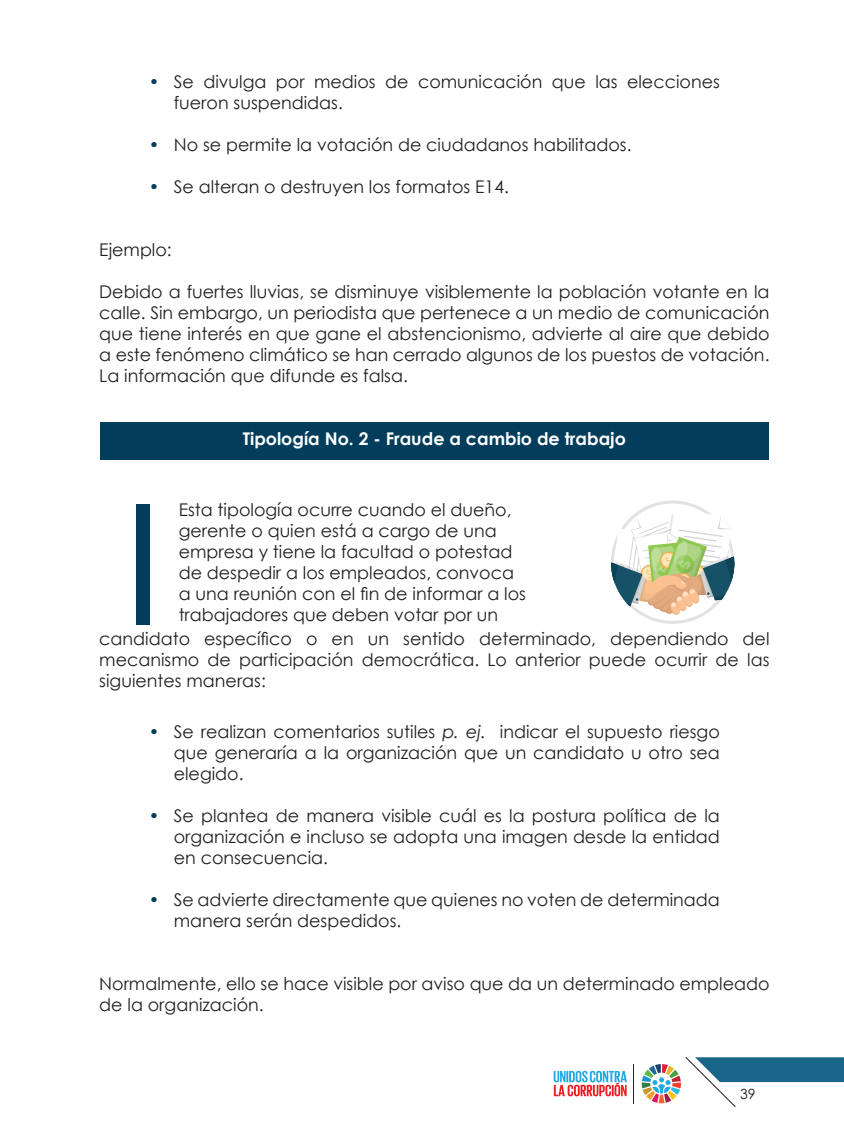
<style>
.page{position:relative;width:844px;height:1141px;background:#fff}
.page>*{position:absolute;margin:0;border:0;box-sizing:border-box;transform-origin:0 0}
.t1{font:17.5px/21px "Century Gothic";color:#231f20}
.t2{font:700 17.5px "Century Gothic";color:#fff}
.t3{font:14px "Century Gothic";color:#231f20}
.s1{color:#023d5b}
.s2{font-style:italic}
</style>
<div class="page">
<hr style="left:633px;top:1064px;width:1px;height:39px;background:#231f20">
<svg style="left:553px;top:1071px;width:73px;height:25px"></svg>
<svg style="left:641px;top:1057px;width:202px;height:50px"></svg>
<div style="left:100px;top:422px;width:668px;height:38px;background:#023d5b"></div>
<svg style="left:611px;top:506px;width:123px;height:111px"></svg>
<div style="left:136px;top:504px;width:14px;height:120px;background:#023d5b"></div>
<p class="t1" style="left:174px;top:70px;width:547px;text-indent:-25px"><span class="s1">•</span> Se divulga por medios de comunicación que las elecciones fueron suspendidas.</p>
<p class="t1" style="left:149px;top:133px;width:484px"><span class="s1">•</span> No se permite la votación de ciudadanos habilitados.</p>
<p class="t1" style="left:149px;top:175px;width:361px"><span class="s1">•</span> Se alteran o destruyen los formatos E14.</p>
<p class="t1" style="left:99px;top:238px;width:74px">Ejemplo:</p>
<p class="t1" style="left:99px;top:280px;width:671px;text-align:justify">Debido a fuertes lluvias, se disminuye visiblemente la población votante en la calle. Sin embargo, un periodista que pertenece a un medio de comunicación que tiene interés en que gane el abstencionismo, advierte al aire que debido a este fenómeno climático se han cerrado algunos de los puestos de votación.<br>La información que difunde es falsa.</p>
<p class="t2" style="left:243px;top:425px;width:384px">Tipología No. 2 - Fraude a cambio de trabajo</p>
<p class="t1" style="left:179px;top:499px;width:349px">Esta tipología ocurre cuando el dueño, gerente o quien está a cargo de una empresa y tiene la facultad o potestad de despedir a los empleados, convoca a una reunión con el fin de informar a los trabajadores que deben votar por un</p>
<p class="t1" style="left:99px;top:628px;width:671px;text-align:justify">candidato específico o en un sentido determinado, dependiendo del mecanismo de participación democrática. Lo anterior puede ocurrir de las siguientes maneras:</p>
<p class="t1" style="left:174px;top:720px;width:547px;text-align:justify;text-indent:-25px"><span class="s1">•</span> Se realizan comentarios sutiles <span class="s2">p. ej.</span> indicar el supuesto riesgo que generaría a la organización que un candidato u otro sea elegido.</p>
<p class="t1" style="left:174px;top:804px;width:547px;text-align:justify;text-indent:-25px"><span class="s1">•</span> Se plantea de manera visible cuál es la postura política de la organización e incluso se adopta una imagen desde la entidad en consecuencia.</p>
<p class="t1" style="left:174px;top:888px;width:547px;text-indent:-25px"><span class="s1">•</span> Se advierte directamente que quienes no voten de determinada manera serán despedidos.</p>
<p class="t1" style="left:99px;top:972px;width:671px">Normalmente, ello se hace visible por aviso que da un determinado empleado de la organización.</p>
<p class="t3" style="left:740px;top:1084px;width:17px">39</p>
</div>
